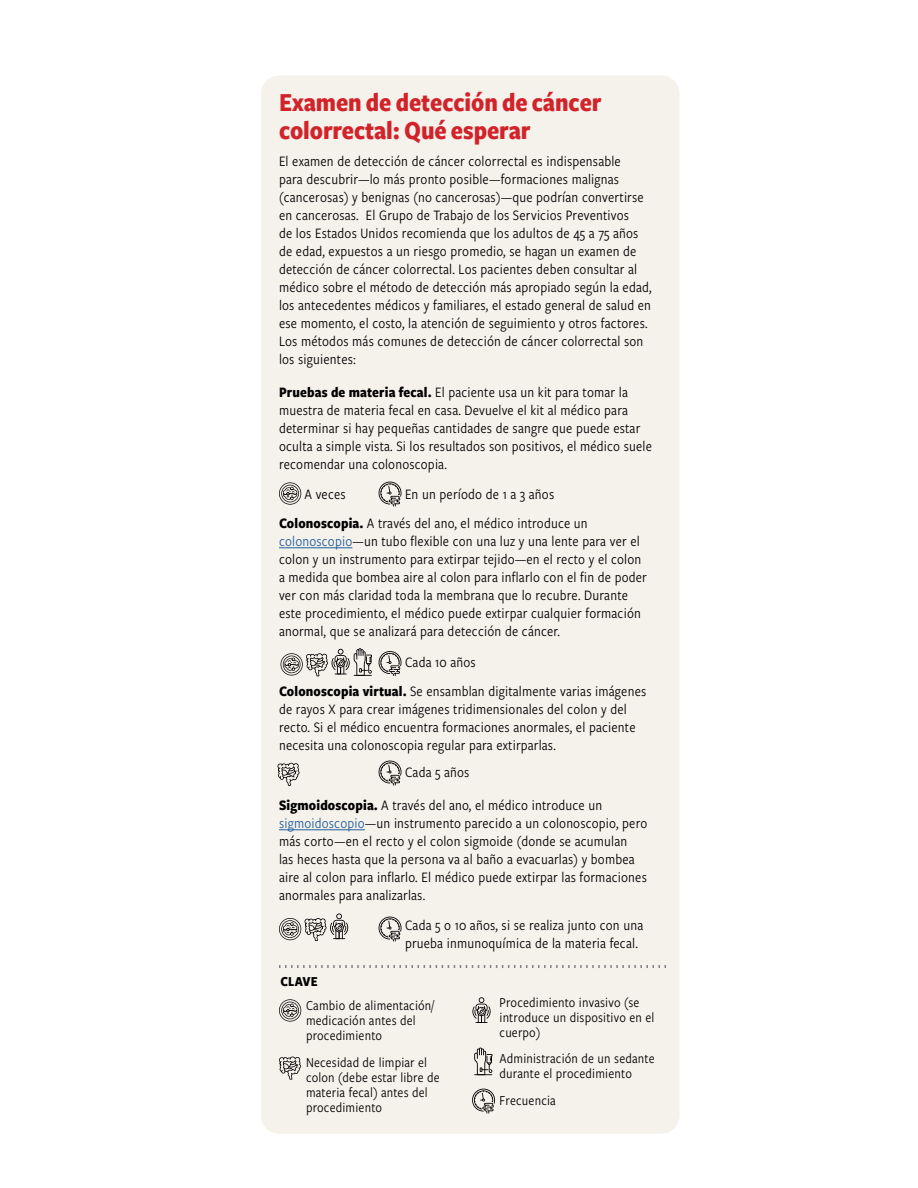
<style>
.page{position:relative;width:918px;height:1188px;background:#fff}
.page>*{position:absolute;margin:0;border:0;box-sizing:border-box;transform-origin:0 0}
.Callout__Freight_San{font:700 27px/28.5px "Freight Sans Cnd Pro";letter-spacing:-.005em;color:#d2232a}
.Body__Freight_9_5{font:15px/18px "Freight Sans Cnd Pro";letter-spacing:.01em;color:#000}
.Body__Freight_9_5-2{font:14.25px/15px "Freight Sans Cnd Pro";letter-spacing:.01em;color:#000}
.Body__Freight_9_5-3{font:700 14.25px "Freight Sans Cnd Pro";letter-spacing:.01em;color:#000}
.s1{font-weight:700}
.s2{color:#215e9e}
</style>
<div class="page">
<div style="left:261px;top:76px;width:419px;height:1058px;background:#f5f1eb;border-radius:18px"></div>
<hr style="left:279px;top:548px;width:73px;height:1px;background:#215e9e">
<hr style="left:279px;top:830px;width:86px;height:1px;background:#215e9e">
<svg style="left:279px;top:1057px;width:22px;height:23px"></svg>
<svg style="left:474px;top:1047px;width:19px;height:28px"></svg>
<svg style="left:279px;top:999px;width:22px;height:23px"></svg>
<svg style="left:472px;top:997px;width:19px;height:26px"></svg>
<svg style="left:472px;top:1089px;width:23px;height:25px"></svg>
<svg style="left:379px;top:482px;width:22px;height:25px"></svg>
<svg style="left:279px;top:482px;width:22px;height:23px"></svg>
<svg style="left:281px;top:648px;width:91px;height:28px"></svg>
<svg style="left:279px;top:914px;width:69px;height:27px"></svg>
<svg style="left:279px;top:965px;width:387px;height:3px"></svg>
<svg style="left:278px;top:763px;width:21px;height:23px"></svg>
<svg style="left:379px;top:651px;width:22px;height:25px"></svg>
<svg style="left:379px;top:761px;width:22px;height:25px"></svg>
<svg style="left:379px;top:917px;width:22px;height:25px"></svg>
<p class="Callout__Freight_San" style="left:279px;top:87px;width:324px">Examen de detección de cáncer colorrectal: Qué esperar</p>
<p class="Body__Freight_9_5" style="left:279px;top:152px;width:374px">El examen de detección de cáncer colorrectal es indispensable<br>para descubrir—lo más pronto posible—formaciones malignas (cancerosas) y benignas (no cancerosas)—que podrían convertirse en cancerosas. El Grupo de Trabajo de los Servicios Preventivos<br>de los Estados Unidos recomienda que los adultos de 45 a 75 años de edad, expuestos a un riesgo promedio, se hagan un examen de detección de cáncer colorrectal. Los pacientes deben consultar al médico sobre el método de detección más apropiado según la edad, los antecedentes médicos y familiares, el estado general de salud en ese momento, el costo, la atención de seguimiento y otros factores.<br>Los métodos más comunes de detección de cáncer colorrectal son los siguientes:</p>
<p class="Body__Freight_9_5" style="left:279px;top:383px;width:375px"><span class="s1">Pruebas de materia fecal.</span> El paciente usa un kit para tomar la muestra de materia fecal en casa. Devuelve el kit al médico para determinar si hay pequeñas cantidades de sangre que puede estar oculta a simple vista. Si los resultados son positivos, el médico suele recomendar una colonoscopia.</p>
<p class="Body__Freight_9_5" style="left:305px;top:485px;width:43px">A veces</p>
<p class="Body__Freight_9_5" style="left:405px;top:485px;width:151px">En un período de 1 a 3 años</p>
<p class="Body__Freight_9_5" style="left:279px;top:513px;width:369px"><span class="s1">Colonoscopia.</span> A través del ano, el médico introduce un <span class="s2">colonoscopio</span>—un tubo flexible con una luz y una lente para ver el colon y un instrumento para extirpar tejido—en el recto y el colon a medida que bombea aire al colon para inflarlo con el fin de poder ver con más claridad toda la membrana que lo recubre. Durante este procedimiento, el médico puede extirpar cualquier formación anormal, que se analizará para detección de cáncer.</p>
<p class="Body__Freight_9_5" style="left:405px;top:653px;width:72px">Cada 10 años</p>
<p class="Body__Freight_9_5" style="left:279px;top:681px;width:369px"><span class="s1">Colonoscopia virtual.</span> Se ensamblan digitalmente varias imágenes de rayos X para crear imágenes tridimensionales del colon y del recto. Si el médico encuentra formaciones anormales, el paciente necesita una colonoscopia regular para extirparlas.</p>
<p class="Body__Freight_9_5" style="left:405px;top:762px;width:66px">Cada 5 años</p>
<p class="Body__Freight_9_5" style="left:279px;top:795px;width:370px"><span class="s1">Sigmoidoscopia.</span> A través del ano, el médico introduce un <span class="s2">sigmoidoscopio</span>—un instrumento parecido a un colonoscopio, pero más corto—en el recto y el colon sigmoide (donde se acumulan<br>las heces hasta que la persona va al baño a evacuarlas) y bombea aire al colon para inflarlo. El médico puede extirpar las formaciones anormales para analizarlas.</p>
<p class="Body__Freight_9_5" style="left:405px;top:915px;width:240px">Cada 5 o 10 años, si se realiza junto con una prueba inmunoquímica de la materia fecal.</p>
<p class="Body__Freight_9_5-3" style="left:281px;top:972px;width:39px">CLAVE</p>
<p class="Body__Freight_9_5-2" style="left:306px;top:998px;width:130px">Cambio de alimentación/ medicación antes del procedimiento</p>
<p class="Body__Freight_9_5-2" style="left:306px;top:1055px;width:135px">Necesidad de limpiar el colon (debe estar libre de materia fecal) antes del procedimiento</p>
<p class="Body__Freight_9_5-2" style="left:500px;top:995px;width:156px">Procedimiento invasivo (se introduce un dispositivo en el cuerpo)</p>
<p class="Body__Freight_9_5-2" style="left:500px;top:1050px;width:157px">Administración de un sedante durante el procedimiento</p>
<p class="Body__Freight_9_5-2" style="left:500px;top:1092px;width:58px">Frecuencia</p>
</div>
